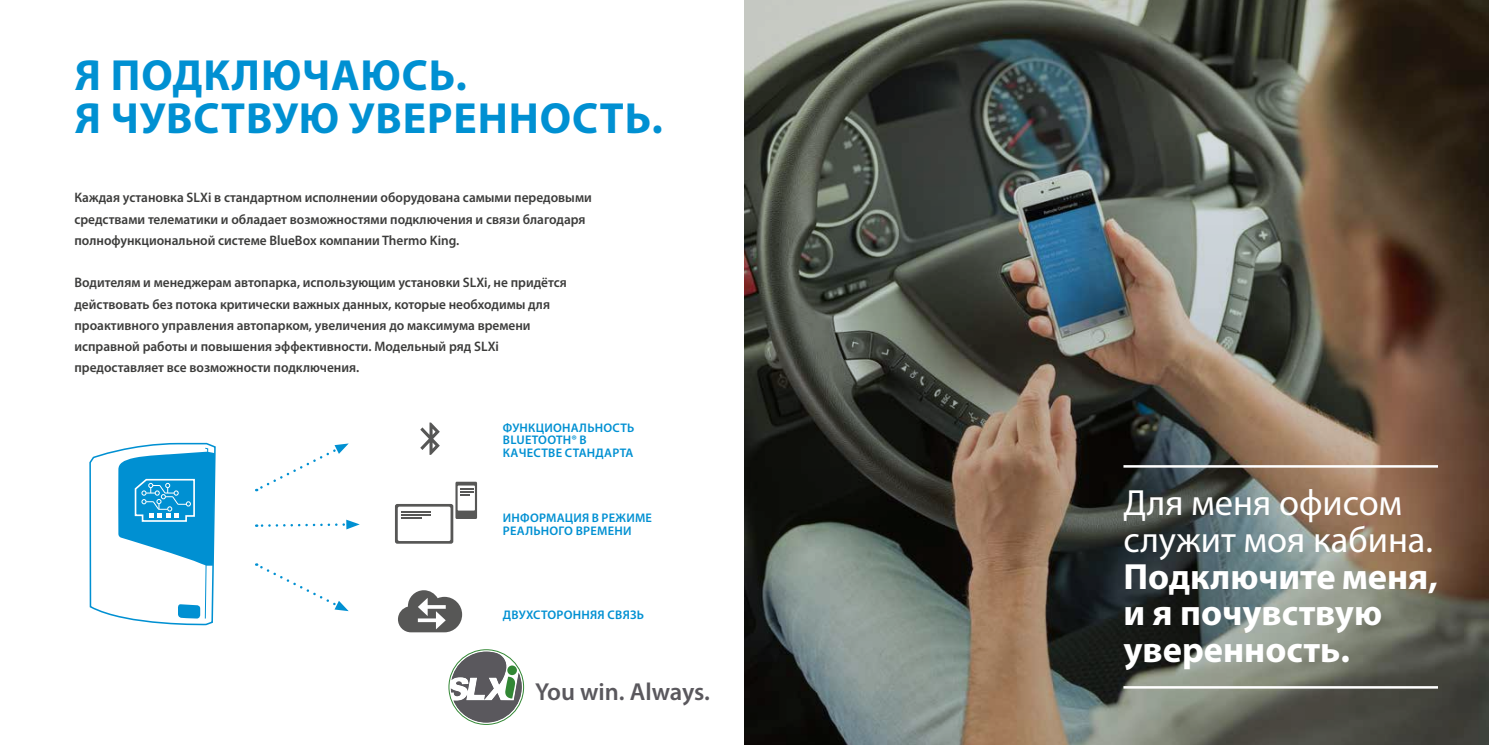
<style>
.page{position:relative;width:1489px;height:745px;background:#fff}
.page>*{position:absolute;margin:0;border:0;box-sizing:border-box;transform-origin:0 0}
.t1{font:700 43.75px/43.8px "Myriad Pro";letter-spacing:.02em;color:#0090d2}
.t2{font:700 36.5px/36.5px "Myriad Pro";color:#fff}
.t3{font:36.5px/36.5px "Myriad Pro";color:#fff}
.t4{font:600 24.62px "Myriad Pro";letter-spacing:-.005em;color:#5a585d}
.t5{font:600 13.75px/21.2px "Myriad Pro";color:#3c3c3b}
.t6{font:600 12.5px/12.5px "Myriad Pro";letter-spacing:.02em;color:#0090d2}
</style>
<div class="page">
<img style="left:744px;top:0;width:744px;height:744px">
<svg style="left:398px;top:590px;width:64px;height:42px"></svg>
<svg style="left:395px;top:481px;width:82px;height:62px"></svg>
<hr style="left:401px;top:510px;width:29px;height:2px;background:#575756">
<hr style="left:401px;top:513px;width:29px;height:2px;background:#575756">
<hr style="left:401px;top:516px;width:20px;height:2px;background:#575756">
<svg style="left:420px;top:422px;width:20px;height:32px"></svg>
<svg style="left:256px;top:443px;width:93px;height:48px"></svg>
<svg style="left:256px;top:519px;width:104px;height:10px"></svg>
<svg style="left:256px;top:563px;width:92px;height:47px"></svg>
<hr style="left:1123px;top:465px;width:314px;height:2px;background:#fff">
<hr style="left:1123px;top:685px;width:314px;height:3px;background:#fff">
<svg style="left:89px;top:442px;width:127px;height:184px"></svg>
<svg style="left:449px;top:650px;width:74px;height:74px"></svg>
<div style="left:507px;top:665px;width:10px;height:9px;background:#328734;border-radius:50%"></div>
<div style="left:448px;top:648px;width:76px;height:76px;border:1px solid #328734;border-radius:50%"></div>
<h1 class="t1" style="left:75px;top:51px;width:589px">Я ПОДКЛЮЧАЮСЬ.<br>Я ЧУВСТВУЮ УВЕРЕННОСТЬ.</h1>
<p class="t5" style="left:74px;top:186px;width:519px">Каждая установка SLXi в стандартном исполнении оборудована самыми передовыми средствами телематики и обладает возможностями подключения и связи благодаря полнофункциональной системе BlueBox компании Thermo King.</p>
<p class="t5" style="left:74px;top:271px;width:494px">Водителям и менеджерам автопарка, использующим установки SLXi, не придётся действовать без потока критически важных данных, которые необходимы для проактивного управления автопарком, увеличения до максимума времени исправной работы и повышения эффективности. Модельный ряд SLXi предоставляет все возможности подключения.</p>
<p class="t6" style="left:503px;top:421px;width:133px">ФУНКЦИОНАЛЬНОСТЬ<br>BLUETOOTH® В<br>КАЧЕСТВЕ СТАНДАРТА</p>
<p class="t6" style="left:503px;top:511px;width:151px">ИНФОРМАЦИЯ В РЕЖИМЕ<br>РЕАЛЬНОГО ВРЕМЕНИ</p>
<p class="t6" style="left:503px;top:607px;width:143px">ДВУХСТОРОННЯЯ СВЯЗЬ</p>
<h3 class="t4" style="left:535px;top:676px;width:176px">You win. Always.</h3>
<h2 class="t3" style="left:1123px;top:484px;width:311px">Для меня офисом служит моя кабина.</h2>
<h2 class="t2" style="left:1123px;top:556px;width:316px">Подключите меня, и я почувствую уверенность.</h2>
</div>
